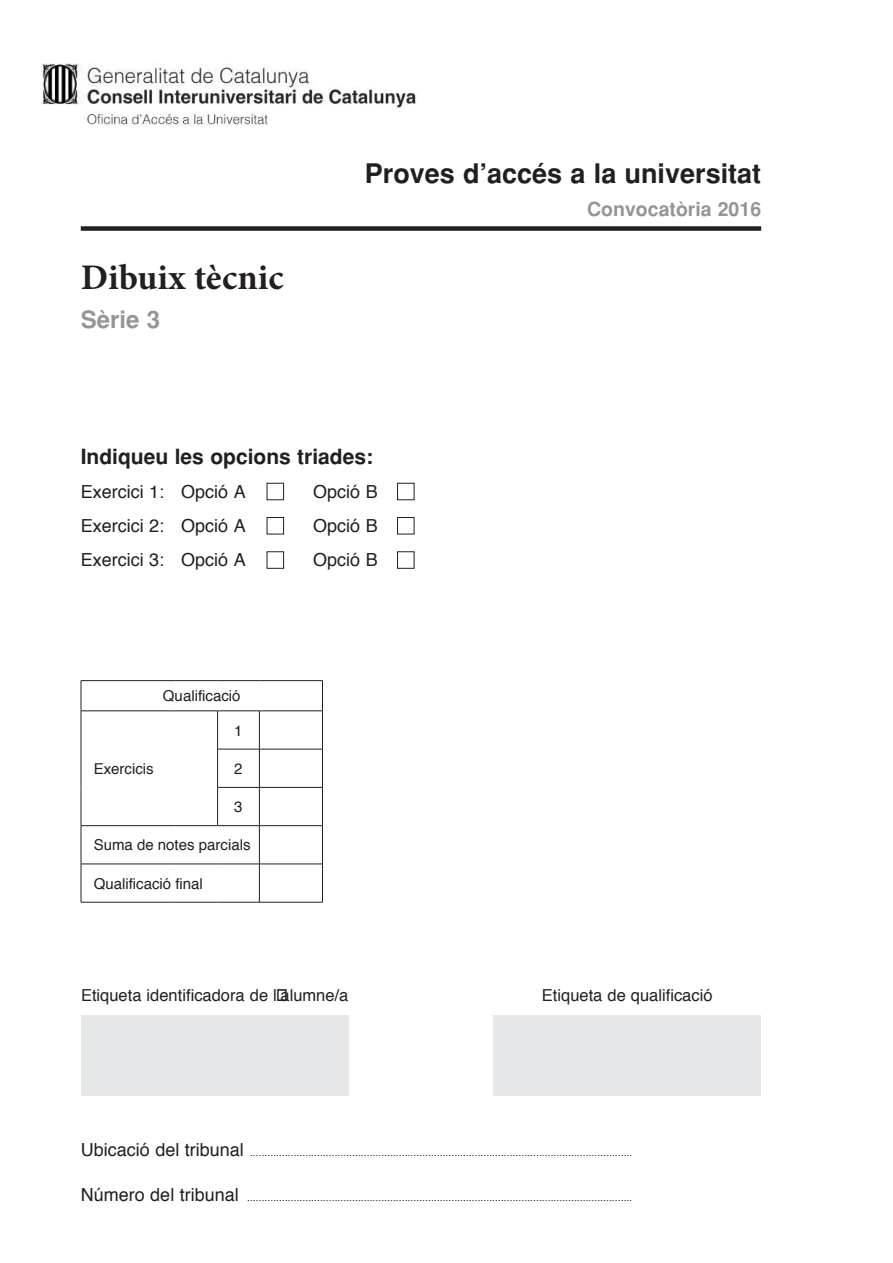
<style>
.page{position:relative;width:893px;height:1263px;background:#fff}
.page>*{position:absolute;margin:0;border:0;box-sizing:border-box;transform-origin:0 0}
.t1{font:700 36px "Minion Pro";color:#231f20}
.t2{font:700 27px "Helvetica";color:#231f20}
.t3{font:700 24px "Helvetica";color:#939598}
.t4{font:700 21px "Helvetica";color:#231f20}
.t5{font:700 19.5px "Helvetica";color:#939598}
.t6{font:18px "Helvetica";color:#231f20}
.t7{font:16.5px "Helvetica";color:#231f20}
.t8{font:15px "Helvetica";color:#231f20}
.t9{font:10.5px "Helvetica";color:#231f20}
.s1{font-size:18px}
</style>
<div class="page">
<div style="left:81px;top:226px;width:680px;height:5px;background:#231f20"></div>
<div style="left:81px;top:1015px;width:268px;height:81px;background:#e6e7e9"></div>
<div style="left:493px;top:1015px;width:268px;height:81px;background:#e6e7e9"></div>
<div style="left:267px;top:483px;width:17px;height:17px;background:#fff;border:1px solid #231f20"></div>
<div style="left:397px;top:483px;width:17px;height:17px;background:#fff;border:1px solid #231f20"></div>
<div style="left:267px;top:517px;width:17px;height:17px;background:#fff;border:1px solid #231f20"></div>
<div style="left:397px;top:517px;width:17px;height:17px;background:#fff;border:1px solid #231f20"></div>
<div style="left:267px;top:551px;width:17px;height:17px;background:#fff;border:1px solid #231f20"></div>
<div style="left:397px;top:551px;width:17px;height:17px;background:#fff;border:1px solid #231f20"></div>
<svg style="left:82px;top:681px;width:240px;height:221px"></svg>
<hr style="left:81px;top:680px;width:95px;height:1px;background:#231f20">
<hr style="left:81px;top:681px;width:1px;height:30px;background:#231f20">
<hr style="left:176px;top:680px;width:42px;height:1px;background:#231f20">
<hr style="left:218px;top:680px;width:41px;height:1px;background:#231f20">
<hr style="left:259px;top:680px;width:64px;height:1px;background:#231f20">
<hr style="left:322px;top:681px;width:1px;height:30px;background:#231f20">
<hr style="left:81px;top:711px;width:95px;height:1px;background:#231f20">
<hr style="left:81px;top:711px;width:1px;height:38px;background:#231f20">
<hr style="left:176px;top:711px;width:42px;height:1px;background:#231f20">
<hr style="left:218px;top:711px;width:41px;height:1px;background:#231f20">
<hr style="left:217px;top:711px;width:1px;height:38px;background:#231f20">
<hr style="left:259px;top:711px;width:64px;height:1px;background:#231f20">
<hr style="left:259px;top:711px;width:1px;height:38px;background:#231f20">
<hr style="left:322px;top:711px;width:1px;height:38px;background:#231f20">
<hr style="left:81px;top:749px;width:1px;height:38px;background:#231f20">
<hr style="left:217px;top:749px;width:42px;height:1px;background:#231f20">
<hr style="left:217px;top:749px;width:1px;height:38px;background:#231f20">
<hr style="left:259px;top:749px;width:64px;height:1px;background:#231f20">
<hr style="left:259px;top:749px;width:1px;height:38px;background:#231f20">
<hr style="left:322px;top:749px;width:1px;height:38px;background:#231f20">
<hr style="left:81px;top:787px;width:1px;height:38px;background:#231f20">
<hr style="left:217px;top:787px;width:42px;height:1px;background:#231f20">
<hr style="left:217px;top:788px;width:1px;height:37px;background:#231f20">
<hr style="left:259px;top:787px;width:64px;height:1px;background:#231f20">
<hr style="left:259px;top:788px;width:1px;height:37px;background:#231f20">
<hr style="left:322px;top:788px;width:1px;height:37px;background:#231f20">
<hr style="left:81px;top:825px;width:95px;height:1px;background:#231f20">
<hr style="left:81px;top:826px;width:1px;height:38px;background:#231f20">
<hr style="left:176px;top:825px;width:42px;height:1px;background:#231f20">
<hr style="left:218px;top:825px;width:41px;height:1px;background:#231f20">
<hr style="left:259px;top:825px;width:64px;height:1px;background:#231f20">
<hr style="left:259px;top:826px;width:1px;height:38px;background:#231f20">
<hr style="left:322px;top:826px;width:1px;height:38px;background:#231f20">
<hr style="left:81px;top:864px;width:95px;height:1px;background:#231f20">
<hr style="left:81px;top:864px;width:1px;height:38px;background:#231f20">
<hr style="left:176px;top:864px;width:42px;height:1px;background:#231f20">
<hr style="left:218px;top:864px;width:41px;height:1px;background:#231f20">
<hr style="left:259px;top:864px;width:64px;height:1px;background:#231f20">
<hr style="left:259px;top:864px;width:1px;height:38px;background:#231f20">
<hr style="left:322px;top:864px;width:1px;height:38px;background:#231f20">
<hr style="left:81px;top:902px;width:95px;height:1px;background:#231f20">
<hr style="left:176px;top:902px;width:42px;height:1px;background:#231f20">
<hr style="left:218px;top:902px;width:41px;height:1px;background:#231f20">
<hr style="left:259px;top:902px;width:64px;height:1px;background:#231f20">
<img style="left:43px;top:64px;width:373px;height:61px">
<h1 class="t1" style="left:81px;top:252px;width:204px">Dibuix tècnic</h1>
<h3 class="t3" style="left:81px;top:305px;width:81px">Sèrie 3</h3>
<h2 class="t2" style="left:365px;top:157px;width:398px">Proves d’accés a la universitat</h2>
<h3 class="t5" style="left:587px;top:197px;width:175px">Convocatòria 2016</h3>
<h3 class="t4" style="left:81px;top:444px;width:294px">Indiqueu les opcions triades:</h3>
<h3 class="t6" style="left:81px;top:478px;width:167px">Exercici 1: Opció A</h3>
<h3 class="t6" style="left:313px;top:478px;width:66px">Opció B</h3>
<h3 class="t6" style="left:81px;top:512px;width:167px">Exercici 2: Opció A</h3>
<h3 class="t6" style="left:313px;top:512px;width:66px">Opció B</h3>
<h3 class="t6" style="left:81px;top:546px;width:167px">Exercici 3: Opció A</h3>
<h3 class="t6" style="left:313px;top:546px;width:66px">Opció B</h3>
<h3 class="t8" style="left:163px;top:684px;width:79px">Qualificació</h3>
<h3 class="t8" style="left:234px;top:719px;width:10px">1</h3>
<h3 class="t8" style="left:234px;top:757px;width:10px">2</h3>
<h3 class="t8" style="left:234px;top:795px;width:10px">3</h3>
<h3 class="t8" style="left:94px;top:833px;width:158px">Suma de notes parcials</h3>
<h3 class="t8" style="left:94px;top:872px;width:111px">Qualificació final</h3>
<h3 class="t8" style="left:94px;top:757px;width:62px">Exercicis</h3>
<h3 class="t7" style="left:81px;top:982px;width:269px">Etiqueta identificadora de l’alumne/a</h3>
<h3 class="t7" style="left:542px;top:982px;width:172px">Etiqueta de qualificació</h3>
<p class="t9" style="left:81px;top:1144px;width:553px"><span class="s1">Ubicació del tribunal</span> ...................................................................................................................................</p>
<p class="t9" style="left:81px;top:1189px;width:553px"><span class="s1">Número del tribunal</span> ....................................................................................................................................</p>
</div>
